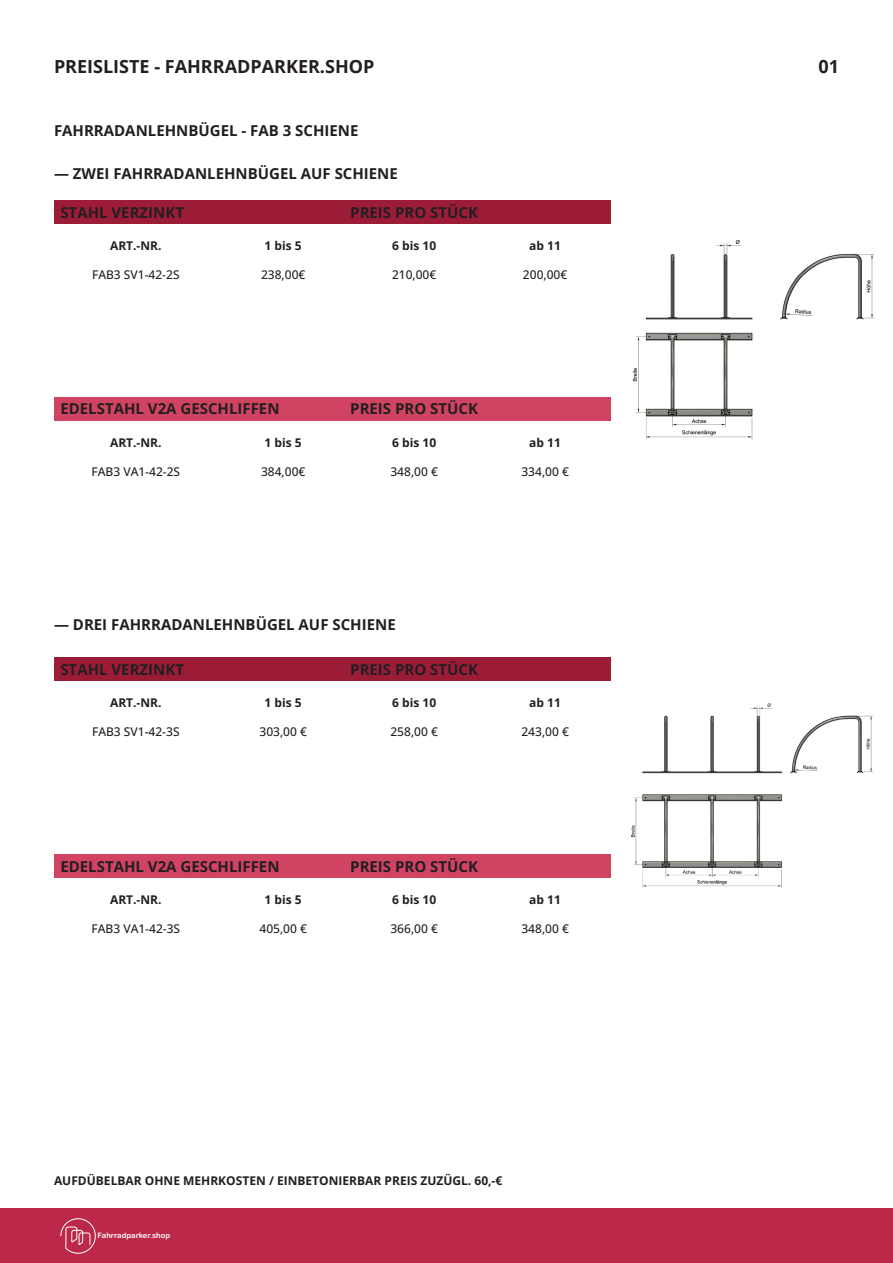
<style>
.page{position:relative;width:893px;height:1263px;background:#fff}
.page>*{position:absolute;margin:0;border:0;box-sizing:border-box;transform-origin:0 0}
.t1{font:700 18px "Open Sans";color:#231f20}
.t2{font:700 15px "Open Sans";color:#231f20}
.t3{font:700 12px "Open Sans";color:#231f20}
.t4{font:500 12px "Open Sans";color:#231f20}
.t5{font:7.5px "Arial Rounded MT Bold";color:#fff}
</style>
<div class="page">
<div style="left:54px;top:200px;width:557px;height:24px;background:#9c1c38"></div>
<div style="left:54px;top:397px;width:557px;height:23px;background:#d14362"></div>
<div style="left:54px;top:657px;width:557px;height:24px;background:#9c1c38"></div>
<div style="left:54px;top:854px;width:557px;height:23px;background:#d14362"></div>
<div style="left:0;top:1209px;width:893px;height:54px;background:#bb284a"></div>
<svg style="left:60px;top:1218px;width:36px;height:36px"></svg>
<img style="left:632px;top:239px;width:243px;height:200px">
<img style="left:631px;top:703px;width:242px;height:185px">
<p class="t1" style="left:54px;top:54px;width:322px">PREISLISTE - FAHRRADPARKER.SHOP</p>
<p class="t2" style="left:54px;top:120px;width:306px">FAHRRADANLEHNBÜGEL - FAB 3 SCHIENE</p>
<p class="t2" style="left:54px;top:163px;width:345px">— ZWEI FAHRRADANLEHNBÜGEL AUF SCHIENE</p>
<p class="t2" style="left:60px;top:202px;width:125px">STAHL VERZINKT</p>
<p class="t2" style="left:350px;top:202px;width:129px">PREIS PRO STÜCK</p>
<p class="t3" style="left:110px;top:238px;width:53px">ART.-NR.</p>
<p class="t4" style="left:92px;top:267px;width:89px">FAB3 SV1-42-2S</p>
<p class="t3" style="left:265px;top:238px;width:39px">1 bis 5</p>
<p class="t4" style="left:261px;top:267px;width:46px">238,00€</p>
<p class="t3" style="left:392px;top:238px;width:46px">6 bis 10</p>
<p class="t4" style="left:392px;top:267px;width:46px">210,00€</p>
<p class="t3" style="left:529px;top:238px;width:33px">ab 11</p>
<p class="t4" style="left:523px;top:267px;width:46px">200,00€</p>
<p class="t2" style="left:60px;top:399px;width:221px">EDELSTAHL V2A GESCHLIFFEN</p>
<p class="t2" style="left:350px;top:399px;width:129px">PREIS PRO STÜCK</p>
<p class="t3" style="left:110px;top:434px;width:53px">ART.-NR.</p>
<p class="t4" style="left:92px;top:463px;width:90px">FAB3 VA1-42-2S</p>
<p class="t3" style="left:265px;top:434px;width:39px">1 bis 5</p>
<p class="t4" style="left:261px;top:463px;width:46px">384,00€</p>
<p class="t3" style="left:392px;top:434px;width:46px">6 bis 10</p>
<p class="t4" style="left:390px;top:463px;width:49px">348,00 €</p>
<p class="t3" style="left:529px;top:434px;width:33px">ab 11</p>
<p class="t4" style="left:521px;top:463px;width:49px">334,00 €</p>
<p class="t2" style="left:54px;top:614px;width:343px">— DREI FAHRRADANLEHNBÜGEL AUF SCHIENE</p>
<p class="t2" style="left:60px;top:659px;width:125px">STAHL VERZINKT</p>
<p class="t2" style="left:350px;top:659px;width:129px">PREIS PRO STÜCK</p>
<p class="t3" style="left:110px;top:695px;width:53px">ART.-NR.</p>
<p class="t4" style="left:92px;top:724px;width:89px">FAB3 SV1-42-3S</p>
<p class="t3" style="left:265px;top:695px;width:39px">1 bis 5</p>
<p class="t4" style="left:259px;top:724px;width:49px">303,00 €</p>
<p class="t3" style="left:392px;top:695px;width:46px">6 bis 10</p>
<p class="t4" style="left:390px;top:724px;width:49px">258,00 €</p>
<p class="t3" style="left:529px;top:695px;width:33px">ab 11</p>
<p class="t4" style="left:521px;top:724px;width:49px">243,00 €</p>
<p class="t2" style="left:60px;top:856px;width:221px">EDELSTAHL V2A GESCHLIFFEN</p>
<p class="t2" style="left:350px;top:856px;width:129px">PREIS PRO STÜCK</p>
<p class="t3" style="left:110px;top:891px;width:53px">ART.-NR.</p>
<p class="t4" style="left:92px;top:920px;width:90px">FAB3 VA1-42-3S</p>
<p class="t3" style="left:265px;top:891px;width:39px">1 bis 5</p>
<p class="t4" style="left:259px;top:920px;width:49px">405,00 €</p>
<p class="t3" style="left:392px;top:891px;width:46px">6 bis 10</p>
<p class="t4" style="left:390px;top:920px;width:49px">366,00 €</p>
<p class="t3" style="left:529px;top:891px;width:33px">ab 11</p>
<p class="t4" style="left:521px;top:920px;width:49px">348,00 €</p>
<p class="t3" style="left:54px;top:1173px;width:450px">AUFDÜBELBAR OHNE MEHRKOSTEN / EINBETONIERBAR PREIS ZUZÜGL. 60,-€</p>
<p class="t5" style="left:98px;top:1231px;width:74px">Fahrradparker.shop</p>
<p class="t1" style="left:818px;top:54px;width:22px">01</p>
</div>
